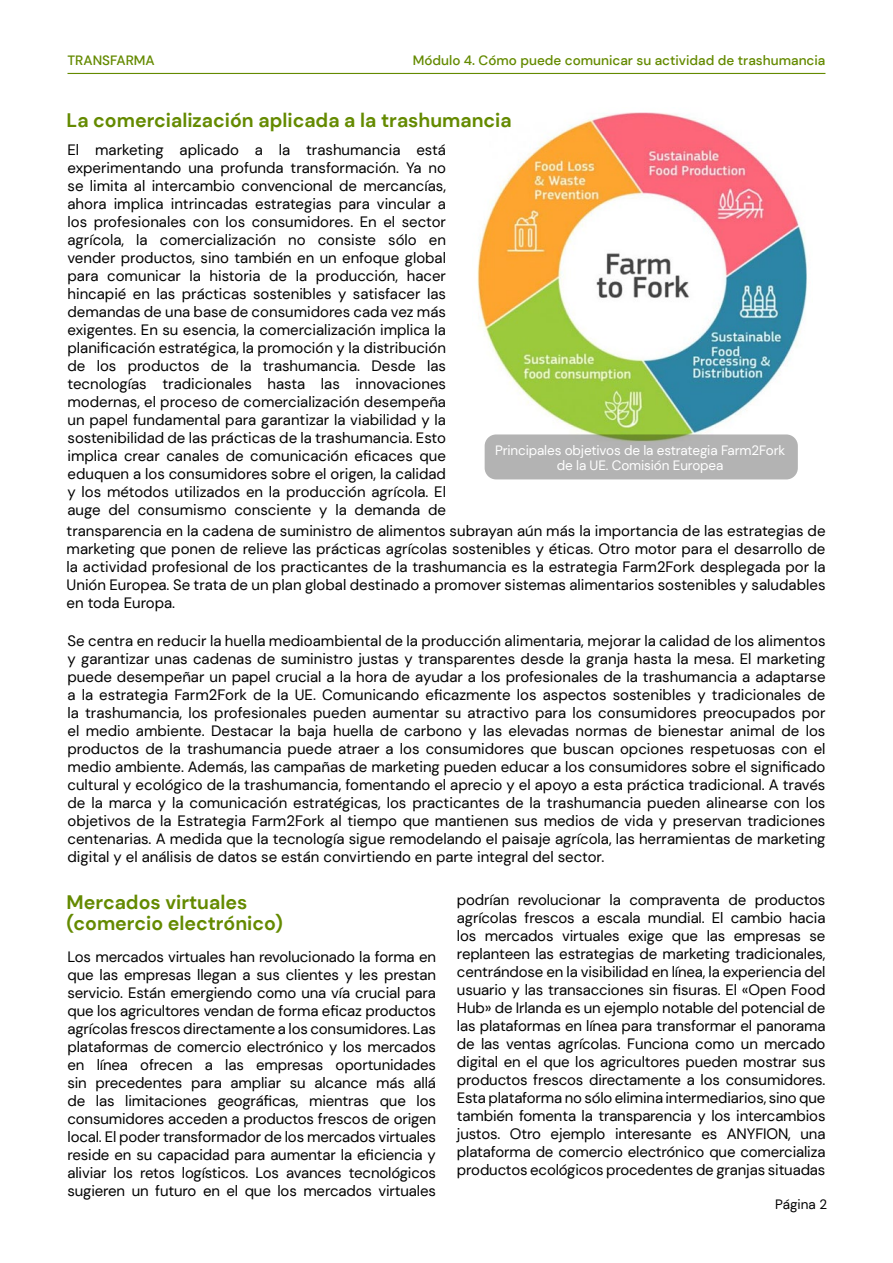
<style>
.page{position:relative;width:893px;height:1263px;background:#fff}
.page>*{position:absolute;margin:0;border:0;box-sizing:border-box;transform-origin:0 0}
.t1{font:700 19.5px/21px "DM Sans";color:#648a00}
.t2{font:15px/18px "DM Sans";color:#000;text-align:justify}
.t3{font:13.5px/15px "DM Sans";letter-spacing:-.01em;color:#fff;text-align:center}
.t4{font:500 13.5px "DM Sans";color:#648a00}
.t5{font:13.5px "DM Sans";color:#000}
</style>
<div class="page">
<hr style="left:68px;top:73px;width:757px;height:1px;background:#648a00">
<img style="left:477px;top:112px;width:330px;height:336px">
<div style="left:485px;top:434px;width:313px;height:45px;background:#b3b3b3;border-radius:11px"></div>
<p class="t4" style="left:68px;top:52px;width:89px">TRANSFARMA</p>
<p class="t4" style="left:413px;top:52px;width:414px">Módulo 4. Cómo puede comunicar su actividad de trashumancia</p>
<h1 class="t1" style="left:67px;top:110px;width:447px">La comercialización aplicada a la trashumancia</h1>
<p class="t2" style="left:68px;top:141px;width:380px">El marketing aplicado a la trashumancia está experimentando una profunda transformación. Ya no se limita al intercambio convencional de mercancías, ahora implica intrincadas estrategias para vincular a los profesionales con los consumidores. En el sector agrícola, la comercialización no consiste sólo en vender productos, sino también en un enfoque global para comunicar la historia de la producción, hacer hincapié en las prácticas sostenibles y satisfacer las demandas de una base de consumidores cada vez más exigentes. En su esencia, la comercialización implica la planificación estratégica, la promoción y la distribución de los productos de la trashumancia. Desde las tecnologías tradicionales hasta las innovaciones modernas, el proceso de comercialización desempeña un papel fundamental para garantizar la viabilidad y la sostenibilidad de las prácticas de la trashumancia. Esto implica crear canales de comunicación eficaces que eduquen a los consumidores sobre el origen, la calidad y los métodos utilizados en la producción agrícola. El auge del consumismo consciente y la demanda de</p>
<p class="t3" style="left:495px;top:443px;width:292px">Principales objetivos de la estrategia Farm2Fork de la UE. Comisión Europea</p>
<p class="t2" style="left:67px;top:522px;width:760px">transparencia en la cadena de suministro de alimentos subrayan aún más la importancia de las estrategias de marketing que ponen de relieve las prácticas agrícolas sostenibles y éticas. Otro motor para el desarrollo de la actividad profesional de los practicantes de la trashumancia es la estrategia Farm2Fork desplegada por la Unión Europea. Se trata de un plan global destinado a promover sistemas alimentarios sostenibles y saludables en toda Europa.</p>
<p class="t2" style="left:68px;top:632px;width:759px">Se centra en reducir la huella medioambiental de la producción alimentaria, mejorar la calidad de los alimentos y garantizar unas cadenas de suministro justas y transparentes desde la granja hasta la mesa. El marketing puede desempeñar un papel crucial a la hora de ayudar a los profesionales de la trashumancia a adaptarse a la estrategia Farm2Fork de la UE. Comunicando eficazmente los aspectos sostenibles y tradicionales de la trashumancia, los profesionales pueden aumentar su atractivo para los consumidores preocupados por el medio ambiente. Destacar la baja huella de carbono y las elevadas normas de bienestar animal de los productos de la trashumancia puede atraer a los consumidores que buscan opciones respetuosas con el medio ambiente. Además, las campañas de marketing pueden educar a los consumidores sobre el significado cultural y ecológico de la trashumancia, fomentando el aprecio y el apoyo a esta práctica tradicional. A través de la marca y la comunicación estratégicas, los practicantes de la trashumancia pueden alinearse con los objetivos de la Estrategia Farm2Fork al tiempo que mantienen sus medios de vida y preservan tradiciones centenarias. A medida que la tecnología sigue remodelando el paisaje agrícola, las herramientas de marketing digital y el análisis de datos se están convirtiendo en parte integral del sector.</p>
<h1 class="t1" style="left:67px;top:892px;width:218px">Mercados virtuales (comercio electrónico)</h1>
<p class="t2" style="left:68px;top:947px;width:370px">Los mercados virtuales han revolucionado la forma en que las empresas llegan a sus clientes y les prestan servicio. Están emergiendo como una vía crucial para que los agricultores vendan de forma eficaz productos agrícolas frescos directamente a los consumidores. Las plataformas de comercio electrónico y los mercados en línea ofrecen a las empresas oportunidades sin precedentes para ampliar su alcance más allá de las limitaciones geográficas, mientras que los consumidores acceden a productos frescos de origen local. El poder transformador de los mercados virtuales reside en su capacidad para aumentar la eficiencia y aliviar los retos logísticos. Los avances tecnológicos sugieren un futuro en el que los mercados virtuales</p>
<p class="t2" style="left:457px;top:890px;width:370px">podrían revolucionar la compraventa de productos agrícolas frescos a escala mundial. El cambio hacia los mercados virtuales exige que las empresas se replanteen las estrategias de marketing tradicionales, centrándose en la visibilidad en línea, la experiencia del usuario y las transacciones sin fisuras. El «Open Food Hub» de Irlanda es un ejemplo notable del potencial de las plataformas en línea para transformar el panorama de las ventas agrícolas. Funciona como un mercado digital en el que los agricultores pueden mostrar sus productos frescos directamente a los consumidores.<br>Esta plataforma no sólo elimina intermediarios, sino que también fomenta la transparencia y los intercambios justos. Otro ejemplo interesante es ANYFION, una plataforma de comercio electrónico que comercializa productos ecológicos procedentes de granjas situadas</p>
<p class="t5" style="left:775px;top:1196px;width:53px">Página 2</p>
</div>
